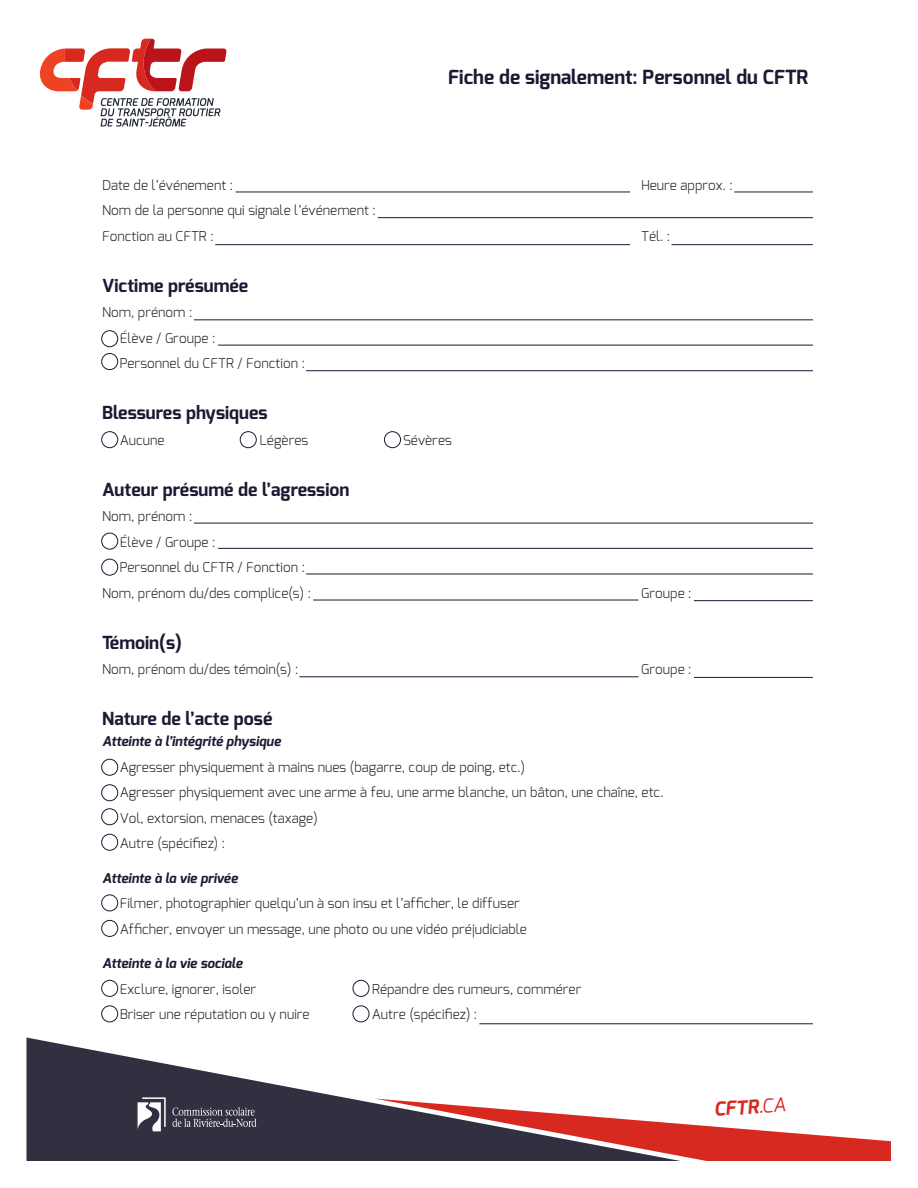
<style>
.page{position:relative;width:918px;height:1188px;background:#fff}
.page>*{position:absolute;margin:0;border:0;box-sizing:border-box;transform-origin:0 0}
.t1{font:700 19.5px "Exo";color:#1e1833}
.t2{font:italic 700 19.2px "Exo";color:#d82920}
.t3{font:700 18px "Exo";color:#1e1833}
.t4{font:300 13.5px/25.5px "Exo";color:#231f20}
.t5{font:italic 700 13.5px "Exo";color:#1e1833}
.s1{font-weight:400}
</style>
<div class="page">
<div style="left:101px;top:330px;width:17px;height:17px;border:1px solid #1e1833;border-radius:50%"></div>
<div style="left:101px;top:353px;width:17px;height:17px;border:1px solid #1e1833;border-radius:50%"></div>
<div style="left:101px;top:431px;width:17px;height:17px;border:1px solid #1e1833;border-radius:50%"></div>
<div style="left:101px;top:533px;width:17px;height:16px;border:1px solid #1e1833;border-radius:50%"></div>
<div style="left:101px;top:759px;width:17px;height:17px;border:1px solid #1e1833;border-radius:50%"></div>
<div style="left:101px;top:784px;width:17px;height:17px;border:1px solid #1e1833;border-radius:50%"></div>
<div style="left:101px;top:808px;width:17px;height:17px;border:1px solid #1e1833;border-radius:50%"></div>
<div style="left:101px;top:834px;width:17px;height:17px;border:1px solid #1e1833;border-radius:50%"></div>
<div style="left:101px;top:895px;width:17px;height:16px;border:1px solid #1e1833;border-radius:50%"></div>
<div style="left:101px;top:920px;width:17px;height:17px;border:1px solid #1e1833;border-radius:50%"></div>
<div style="left:101px;top:980px;width:17px;height:17px;border:1px solid #1e1833;border-radius:50%"></div>
<div style="left:101px;top:1006px;width:17px;height:16px;border:1px solid #1e1833;border-radius:50%"></div>
<div style="left:353px;top:980px;width:16px;height:17px;border:1px solid #1e1833;border-radius:50%"></div>
<div style="left:353px;top:1006px;width:16px;height:16px;border:1px solid #1e1833;border-radius:50%"></div>
<div style="left:101px;top:559px;width:17px;height:16px;border:1px solid #1e1833;border-radius:50%"></div>
<div style="left:240px;top:431px;width:17px;height:17px;border:1px solid #1e1833;border-radius:50%"></div>
<div style="left:384px;top:431px;width:17px;height:17px;border:1px solid #1e1833;border-radius:50%"></div>
<hr style="left:236px;top:192px;width:394px;height:1px;background:#1e1833">
<hr style="left:194px;top:320px;width:619px;height:1px;background:#1e1833">
<hr style="left:218px;top:345px;width:595px;height:1px;background:#1e1833">
<hr style="left:306px;top:370px;width:507px;height:1px;background:#1e1833">
<hr style="left:194px;top:523px;width:619px;height:1px;background:#1e1833">
<hr style="left:218px;top:548px;width:595px;height:1px;background:#1e1833">
<hr style="left:306px;top:574px;width:507px;height:1px;background:#1e1833">
<hr style="left:313px;top:600px;width:325px;height:1px;background:#1e1833">
<hr style="left:299px;top:677px;width:339px;height:1px;background:#1e1833">
<hr style="left:479px;top:1024px;width:334px;height:1px;background:#1e1833">
<hr style="left:378px;top:217px;width:435px;height:1px;background:#1e1833">
<hr style="left:215px;top:244px;width:415px;height:1px;background:#1e1833">
<hr style="left:734px;top:192px;width:79px;height:1px;background:#1e1833">
<hr style="left:672px;top:244px;width:141px;height:1px;background:#1e1833">
<hr style="left:694px;top:600px;width:119px;height:1px;background:#1e1833">
<hr style="left:694px;top:677px;width:119px;height:1px;background:#1e1833">
<svg style="left:40px;top:39px;width:187px;height:88px"></svg>
<svg style="left:27px;top:1038px;width:352px;height:123px;fill:#313040"></svg>
<svg style="left:375px;top:1099px;width:516px;height:62px"></svg>
<svg style="left:138px;top:1097px;width:28px;height:34px"></svg>
<svg style="left:172px;top:1107px;width:84px;height:20px;background:#5b5a67"></svg>
<h1 class="t1" style="left:448px;top:64px;width:362px">Fiche de signalement: Personnel du CFTR</h1>
<p class="t4" style="left:102px;top:172px;width:132px">Date de l’événement :</p>
<p class="t4" style="left:641px;top:172px;width:93px">Heure approx. :</p>
<p class="t4" style="left:102px;top:198px;width:275px">Nom de la personne qui signale l’événement :<br>Fonction au CFTR :</p>
<p class="t4" style="left:641px;top:223px;width:30px">Tél. :</p>
<h3 class="t3" style="left:102px;top:274px;width:148px">Victime présumée</h3>
<p class="t4" style="left:120px;top:300px;width:187px;text-indent:-18px">Nom, prénom :<br>Élève / Groupe :<br>Personnel du CFTR / Fonction :</p>
<h3 class="t3" style="left:102px;top:401px;width:167px">Blessures physiques</h3>
<p class="t4" style="left:120px;top:427px;width:46px">Aucune</p>
<p class="t4" style="left:259px;top:427px;width:50px">Légères</p>
<p class="t4" style="left:403px;top:427px;width:50px">Sévères</p>
<h3 class="t3" style="left:102px;top:478px;width:249px">Auteur présumé de l’agression</h3>
<p class="t4" style="left:102px;top:504px;width:92px">Nom, prénom :</p>
<p class="t4" style="left:120px;top:529px;width:97px">Élève / Groupe :</p>
<p class="t4" style="left:120px;top:555px;width:187px">Personnel du CFTR / Fonction :</p>
<p class="t4" style="left:102px;top:580px;width:210px">Nom, prénom du/des complice(s) :</p>
<p class="t4" style="left:641px;top:580px;width:52px">Groupe :</p>
<h3 class="t3" style="left:102px;top:631px;width:81px">Témoin(s)</h3>
<p class="t4" style="left:102px;top:657px;width:198px">Nom, prénom du/des témoin(s) :</p>
<p class="t4" style="left:641px;top:657px;width:52px">Groupe :</p>
<h3 class="t3" style="left:102px;top:707px;width:172px">Nature de l’acte posé</h3>
<p class="t5" style="left:102px;top:733px;width:180px">Atteinte à l’intégrité physique</p>
<p class="t4" style="left:120px;top:754px;width:545px">Agresser physiquement à mains nues (bagarre, coup de poing, etc.)<br>Agresser physiquement avec une arme à feu, une arme blanche, un bâton, une chaîne, etc.<br>Vol, extorsion, menaces (taxage)<br>Autre (spécifiez) :</p>
<p class="t5" style="left:102px;top:869px;width:137px">Atteinte à la vie privée</p>
<p class="t4" style="left:120px;top:891px;width:409px">Filmer, photographier quelqu’un à son insu et l’afficher, le diffuser<br>Afficher, envoyer un message, une photo ou une vidéo préjudiciable</p>
<p class="t5" style="left:102px;top:955px;width:142px">Atteinte à la vie sociale</p>
<p class="t4" style="left:120px;top:976px;width:138px">Exclure, ignorer, isoler</p>
<p class="t4" style="left:372px;top:976px;width:211px">Répandre des rumeurs, commérer</p>
<p class="t4" style="left:120px;top:1002px;width:192px">Briser une réputation ou y nuire</p>
<p class="t4" style="left:372px;top:1002px;width:107px">Autre (spécifiez) :</p>
<h2 class="t2" style="left:713px;top:1097px;width:73px;rotate:-4deg">CFTR<span class="s1">.CA</span></h2>
</div>
